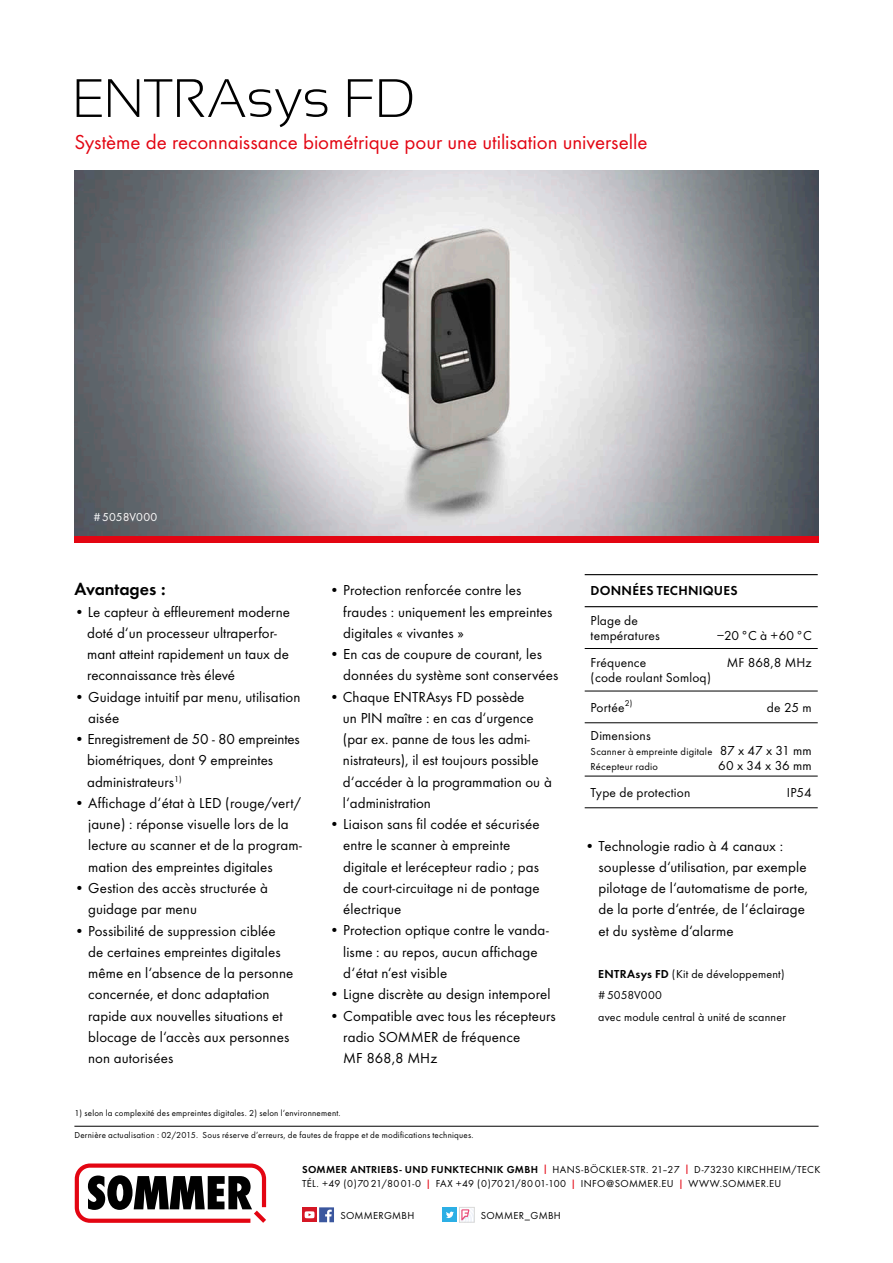
<style>
.page{position:relative;width:893px;height:1263px;background:#fff}
.page>*{position:absolute;margin:0;border:0;box-sizing:border-box;transform-origin:0 0}
.t1{font:300 54px "Sansation";letter-spacing:.005em;color:#000}
.t2{font:21px "Futura T Boo";letter-spacing:-.005em;color:#e30512}
.t3{font:18px "Futura T Dem";color:#000}
.t4{font:15px/21.3px "Futura T Boo";letter-spacing:.005em;color:#000}
.t5{font:13.5px/15px "Futura T Boo";letter-spacing:.01em;color:#000}
.t6{font:13.5px "Futura T Dem";letter-spacing:.015em;color:#000}
.t7{font:12px/21.3px "Futura T Boo";letter-spacing:.015em;color:#000}
.t8{font:12px "Futura T Boo";letter-spacing:.005em;color:#fff}
.t9{font:10.5px/14.2px "Futura T Boo";letter-spacing:.02em;color:#000}
.t10{font:9px "Futura T Boo";letter-spacing:.025em;color:#000}
.t11{font:8.7px "Futura T Boo";color:#000}
.s1{font-size:13.5px}
.s2{font-family:"Futura T Dem"}
.s3{font-family:"Sansation";color:#e30512}
</style>
<div class="page">
<svg style="left:75px;top:1163px;width:191px;height:60px"></svg>
<hr style="left:74px;top:1126px;width:745px;height:1px;background:#000">
<svg style="left:302px;top:1207px;width:3px;height:15px"></svg>
<div style="left:442px;top:1207px;width:15px;height:15px;background:#2cafe5"></div>
<svg style="left:305px;top:1207px;width:29px;height:15px"></svg>
<svg style="left:446px;top:1209px;width:26px;height:11px"></svg>
<div style="left:459px;top:1207px;width:15px;height:15px;border:1px solid #dadad9"></div>
<img style="left:74px;top:170px;width:745px;height:366px">
<div style="left:74px;top:536px;width:745px;height:6px;background:#e30512"></div>
<hr style="left:585px;top:648px;width:233px;height:1px;background:#000">
<hr style="left:585px;top:691px;width:233px;height:1px;background:#000">
<hr style="left:585px;top:722px;width:233px;height:1px;background:#000">
<hr style="left:585px;top:776px;width:233px;height:1px;background:#000">
<hr style="left:585px;top:574px;width:233px;height:1px;background:#000">
<hr style="left:585px;top:606px;width:233px;height:1px;background:#000">
<hr style="left:585px;top:807px;width:233px;height:1px;background:#000">
<h1 class="t1" style="left:73px;top:69px;width:344px">ENTRAsys FD</h1>
<h2 class="t2" style="left:74px;top:130px;width:575px">Système de reconnaissance biométrique pour une utilisation universelle</h2>
<p class="t8" style="left:94px;top:510px;width:65px">#5058V000</p>
<p class="t3" style="left:74px;top:579px;width:93px">Avantages :</p>
<p class="t4" style="left:87px;top:601px;width:204px;text-indent:-13px">• Le capteur à effleurement moderne doté d‘un processeur ultraperfor&shy;mant atteint rapidement un taux de reconnaissance très élevé</p>
<p class="t4" style="left:88px;top:686px;width:214px;text-indent:-14px">• Guidage intuitif par menu, utilisation aisée</p>
<p class="t4" style="left:87px;top:729px;width:214px;text-indent:-13px">• Enregistrement de 50 - 80 empreintes biométriques, dont 9 empreintes administrateurs<sup>1)</sup></p>
<p class="t4" style="left:88px;top:792px;width:215px;text-indent:-14px">• Affichage d‘état à LED (rouge/vert/ jaune) : réponse visuelle lors de la lecture au scanner et de la program&shy;mation des empreintes digitales</p>
<p class="t4" style="left:88px;top:877px;width:181px;text-indent:-14px">• Gestion des accès structurée à guidage par menu</p>
<p class="t4" style="left:88px;top:920px;width:207px;text-indent:-14px">• Possibilité de suppression ciblée de certaines empreintes digitales même en l‘absence de la personne concernée, et donc adaptation rapide aux nouvelles situations et blocage de l‘accès aux personnes non autorisées</p>
<p class="t4" style="left:343px;top:580px;width:211px;text-indent:-14px">• Protection renforcée contre les fraudes : uniquement les empreintes digitales « vivantes »</p>
<p class="t4" style="left:343px;top:644px;width:217px;text-indent:-14px">• En cas de coupure de courant, les données du système sont conservées</p>
<p class="t4" style="left:343px;top:686px;width:210px;text-indent:-13px">• Chaque ENTRAsys FD possède<br>un PIN maître : en cas d‘urgence (par ex. panne de tous les admi&shy;nistrateurs), il est toujours possible d‘accéder à la programmation ou à l‘administration</p>
<p class="t4" style="left:343px;top:814px;width:198px;text-indent:-14px">• Liaison sans fil codée et sécurisée entre le scanner à empreinte digitale et lerécepteur radio ; pas de court-circuitage ni de pontage électrique</p>
<p class="t4" style="left:343px;top:920px;width:207px;text-indent:-14px">• Protection optique contre le vanda&shy;lisme : au repos, aucun affichage d‘état n‘est visible</p>
<p class="t4" style="left:330px;top:984px;width:223px">• Ligne discrète au design intemporel</p>
<p class="t4" style="left:343px;top:1005px;width:214px;text-indent:-14px">• Compatible avec tous les récepteurs radio SOMMER de fréquence<br>MF 868,8 MHz</p>
<p class="t10" style="left:74px;top:1108px;width:268px">1) selon la complexité des empreintes digitales. 2) selon l‘environnement.</p>
<p class="t10" style="left:74px;top:1129px;width:401px">Dernière actualisation : 02/2015. Sous réserve d’erreurs, de fautes de frappe et de modifications techniques.</p>
<p class="t6" style="left:591px;top:583px;width:148px">DONNÉES TECHNIQUES</p>
<p class="t5" style="left:591px;top:613px;width:71px">Plage de températures</p>
<p class="t5" style="left:717px;top:628px;width:97px">−20°C à +60°C</p>
<p class="t5" style="left:591px;top:655px;width:57px">Fréquence</p>
<p class="t5" style="left:727px;top:655px;width:86px">MF 868,8 MHz</p>
<p class="t5" style="left:591px;top:670px;width:122px">(code roulant Somloq)</p>
<p class="t5" style="left:591px;top:700px;width:35px">Portée</p>
<p class="t11" style="left:625px;top:698px;width:9px">2)</p>
<p class="t5" style="left:767px;top:700px;width:46px">de 25 m</p>
<p class="t5" style="left:591px;top:728px;width:62px">Dimensions</p>
<p class="t9" style="left:591px;top:744px;width:223px;line-height:15px">Scanner à empreinte digitale <span class="s1">87 x 47 x 31 mm<br></span>Récepteur radio</p>
<p class="t5" style="left:718px;top:758px;width:95px">60 x 34 x 36 mm</p>
<p class="t5" style="left:591px;top:785px;width:101px">Type de protection</p>
<p class="t5" style="left:787px;top:785px;width:26px">IP54</p>
<p class="t4" style="left:598px;top:835px;width:211px;text-indent:-14px">• Technologie radio à 4 canaux : souplesse d‘utilisation, par exemple pilotage de l‘automatisme de porte, de la porte d‘entrée, de l‘éclairage et du système d‘alarme</p>
<p class="t7" style="left:598px;top:963px;width:189px"><span class="s2">ENTRAsys FD</span> (Kit de développement) #5058V000<br>avec module central à unité de scanner</p>
<p class="t9" style="left:302px;top:1162px;width:520px"><span class="s2">SOMMER ANTRIEBS- UND FUNKTECHNIK GMBH</span> <span class="s3">|</span> HANS-BÖCKLER-STR. 21–27 <span class="s3">|</span> D-73230 KIRCHHEIM/TECK<br>TÉL. +49 (0)70 21/80 01-0 <span class="s3">|</span> FAX +49 (0)70 21/80 01-100 <span class="s3">|</span> INFO@SOMMER.EU <span class="s3">|</span> WWW.SOMMER.EU</p>
<p class="t9" style="left:340px;top:1209px;width:76px">SOMMERGMBH</p>
<p class="t9" style="left:481px;top:1209px;width:82px">SOMMER_GMBH</p>
</div>
